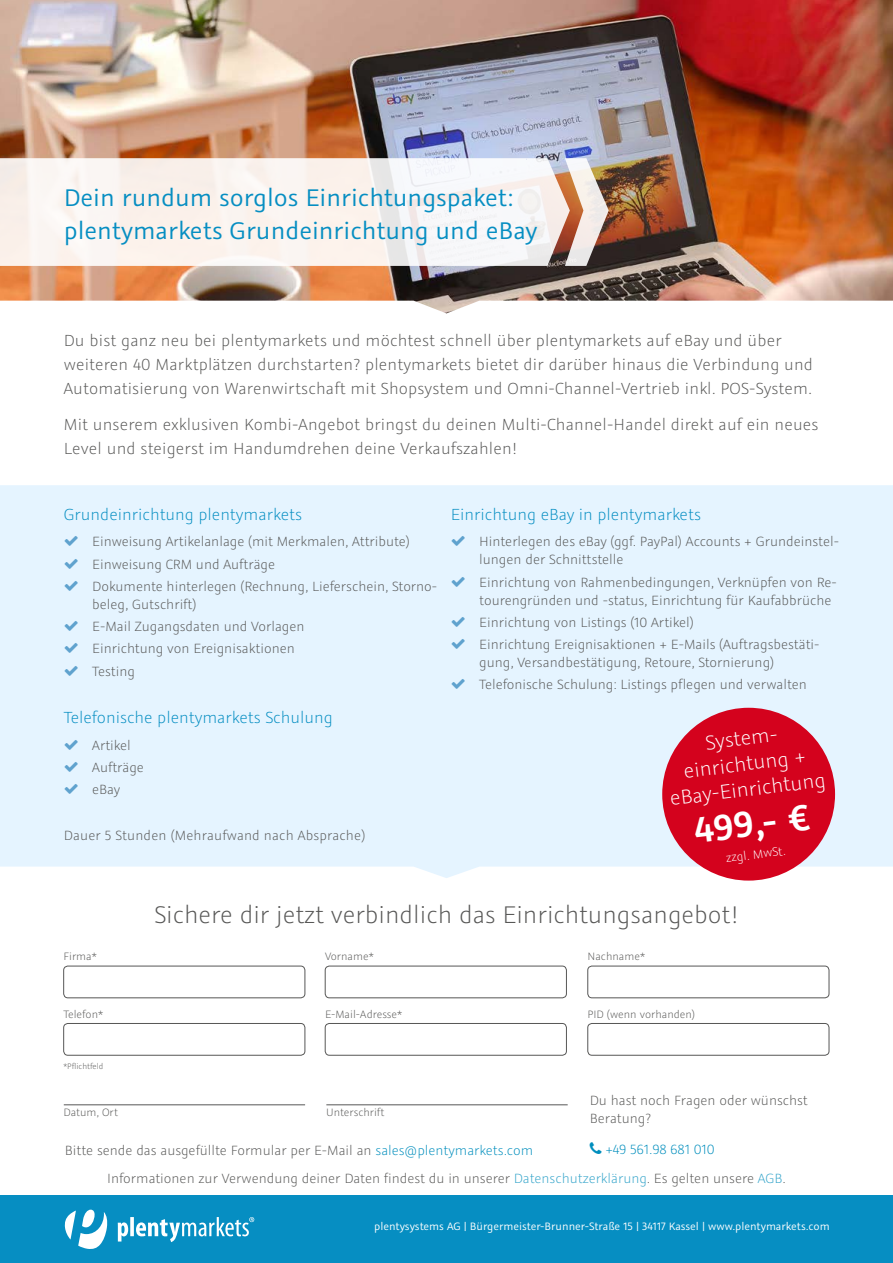
<style>
.page{position:relative;width:893px;height:1263px;background:#fff}
.page>*{position:absolute;margin:0;border:0;box-sizing:border-box;transform-origin:0 0}
.t1{font:600 40.5px "Plenty Sans";color:#fff}
.t2{font:27px/32.4px "Plenty Sans";color:#068ec2}
.t3{font:300 27px "Plenty Sans";color:#575756}
.t4{font:300 22.5px/25.5px "Plenty Sans";color:#fff;text-align:center}
.t5{font:300 18px/24px "Plenty Sans";letter-spacing:.01em;color:#575756}
.t6{font:300 18px "Plenty Sans";color:#068ec2}
.t7{font:300 15px/22.2px "Plenty Sans";color:#575756}
.t8{font:300 15px "Plenty Sans";color:#008ebd}
.t9{font:300 13.5px "Plenty Sans";color:#fff}
.t10{font:300 12px "Plenty Sans";color:#575756}
.t11{font:12px "Plenty Sans";color:#fff}
.t12{font:300 9px "Plenty Sans";color:#575756}
.s1{color:#008ebd}
.s2{color:#33a4ca}
</style>
<div class="page">
<div style="left:0;top:485px;width:893px;height:393px;background:#e5f4ff"></div>
<div style="left:0;top:1196px;width:893px;height:67px;background:#068ec2"></div>
<img style="left:0;top:0;width:893px;height:313px">
<svg style="left:118px;top:1217px;width:136px;height:25px"></svg>
<svg style="left:64px;top:1210px;width:44px;height:39px"></svg>
<img style="left:570px;top:158px;width:39px;height:108px">
<svg style="left:0;top:158px;width:570px;height:108px;fill:#faf3ee"></svg>
<div style="left:662px;top:708px;width:173px;height:172px;background:#d4021d;border-radius:50%"></div>
<div style="left:63px;top:966px;width:242px;height:32px;border:1px solid #575756;border-radius:4px"></div>
<div style="left:325px;top:966px;width:242px;height:32px;border:1px solid #575756;border-radius:4px"></div>
<div style="left:588px;top:966px;width:241px;height:32px;border:1px solid #575756;border-radius:4px"></div>
<div style="left:63px;top:1023px;width:242px;height:32px;border:1px solid #575756;border-radius:4px"></div>
<div style="left:325px;top:1023px;width:242px;height:32px;border:1px solid #575756;border-radius:4px"></div>
<div style="left:588px;top:1023px;width:241px;height:32px;border:1px solid #575756;border-radius:4px"></div>
<hr style="left:64px;top:1104px;width:241px;height:1px;background:#575756">
<hr style="left:326px;top:1104px;width:242px;height:1px;background:#575756">
<svg style="left:65px;top:536px;width:13px;height:10px"></svg>
<svg style="left:65px;top:558px;width:13px;height:10px"></svg>
<svg style="left:65px;top:581px;width:13px;height:10px"></svg>
<svg style="left:65px;top:621px;width:13px;height:10px"></svg>
<svg style="left:65px;top:643px;width:13px;height:10px"></svg>
<svg style="left:65px;top:665px;width:13px;height:10px"></svg>
<svg style="left:65px;top:740px;width:13px;height:10px"></svg>
<svg style="left:65px;top:762px;width:13px;height:10px"></svg>
<svg style="left:65px;top:784px;width:13px;height:10px"></svg>
<svg style="left:452px;top:536px;width:13px;height:10px"></svg>
<svg style="left:452px;top:576px;width:13px;height:10px"></svg>
<svg style="left:452px;top:617px;width:13px;height:10px"></svg>
<svg style="left:452px;top:639px;width:13px;height:10px"></svg>
<svg style="left:452px;top:679px;width:13px;height:10px"></svg>
<h2 class="t2" style="left:64px;top:182px;width:475px">Dein rundum sorglos Einrichtungspaket: plentymarkets Grundeinrichtung und eBay</h2>
<p class="t5" style="left:64px;top:328px;width:751px">Du bist ganz neu bei plentymarkets und möchtest schnell über plentymarkets auf eBay und über weiteren 40 Marktplätzen durchstarten? plentymarkets bietet dir darüber hinaus die Verbindung und<br>Automatisierung von Warenwirtschaft mit Shopsystem und Omni-Channel-Vertrieb inkl. POS-System.</p>
<p class="t5" style="left:64px;top:413px;width:756px">Mit unserem exklusiven Kombi-Angebot bringst du deinen Multi-Channel-Handel direkt auf ein neues<br>Level und steigerst im Handumdrehen deine Verkaufszahlen!</p>
<p class="t6" style="left:64px;top:504px;width:240px">Grundeinrichtung plentymarkets</p>
<p class="t7" style="left:92px;top:530px;width:346px">Einweisung Artikelanlage (mit Merkmalen, Attribute)<br>Einweisung CRM und Aufträge<br>Dokumente hinterlegen (Rechnung, Lieferschein, Storno-</p>
<p class="t7" style="left:92px;top:593px;width:214px">beleg, Gutschrift)<br>E-Mail Zugangsdaten und Vorlagen<br>Einrichtung von Ereignisaktionen<br>Testing</p>
<p class="t6" style="left:64px;top:707px;width:271px">Telefonische plentymarkets Schulung</p>
<p class="t7" style="left:92px;top:734px;width:53px">Artikel<br>Aufträge eBay</p>
<p class="t7" style="left:64px;top:824px;width:303px">Dauer 5 Stunden (Mehraufwand nach Absprache)</p>
<p class="t6" style="left:451px;top:504px;width:252px">Einrichtung eBay in plentymarkets</p>
<p class="t7" style="left:479px;top:533px;width:361px;line-height:18px">Hinterlegen des eBay (ggf. PayPal) Accounts + Grundeinstel&shy;lungen der Schnittstelle</p>
<p class="t7" style="left:479px;top:573px;width:359px;line-height:18px">Einrichtung von Rahmenbedingungen, Verknüpfen von Re&shy;tourengründen und -status, Einrichtung für Kaufabbrüche</p>
<p class="t7" style="left:479px;top:611px;width:342px">Einrichtung von Listings (10 Artikel)<br>Einrichtung Ereignisaktionen + E-Mails (Auftragsbestäti-</p>
<p class="t7" style="left:479px;top:651px;width:329px">gung, Versandbestätigung, Retoure, Stornierung)<br>Telefonische Schulung: Listings pflegen und verwalten</p>
<h3 class="t4" style="left:662px;top:735px;width:158px;rotate:-7deg">System&shy;einrichtung + eBay-Einrichtung</h3>
<h1 class="t1" style="left:691px;top:806px;width:118px;rotate:-7deg">499,- €</h1>
<p class="t9" style="left:725px;top:850px;width:62px;rotate:-7deg">zzgl. MwSt.</p>
<h2 class="t3" style="left:154px;top:900px;width:585px">Sichere dir jetzt verbindlich das Einrichtungsangebot!</h2>
<p class="t10" style="left:63px;top:949px;width:35px">Firma*</p>
<p class="t10" style="left:325px;top:949px;width:50px">Vorname*</p>
<p class="t10" style="left:588px;top:949px;width:59px">Nachname*</p>
<p class="t10" style="left:63px;top:1007px;width:41px">Telefon*</p>
<p class="t10" style="left:325px;top:1007px;width:79px">E-Mail-Adresse*</p>
<p class="t12" style="left:63px;top:1061px;width:41px">*Pflichtfeld</p>
<p class="t10" style="left:63px;top:1106px;width:56px">Datum, Ort</p>
<p class="t10" style="left:326px;top:1106px;width:60px">Unterschrift</p>
<p class="t10" style="left:588px;top:1007px;width:109px">PID (wenn vorhanden)</p>
<p class="t7" style="left:590px;top:1092px;width:220px;line-height:18px">Du hast noch Fragen oder wünschst<br>Beratung?</p>
<p class="t7" style="left:65px;top:1139px;width:470px">Bitte sende das ausgefüllte Formular per E-Mail an <span class="s1">sales@plentymarkets.com</span></p>
<p class="t8" style="left:605px;top:1141px;width:111px">+49 561.98 681 010</p>
<p class="t7" style="left:107px;top:1167px;width:680px">Informationen zur Verwendung deiner Daten findest du in unserer <span class="s2">Datenschutzerklärung</span>. Es gelten unsere <span class="s2">AGB</span>.</p>
<p class="t11" style="left:374px;top:1219px;width:457px">plentysystems AG | Bürgermeister-Brunner-Straße 15 | 34117 Kassel | www.plentymarkets.com</p>
</div>
